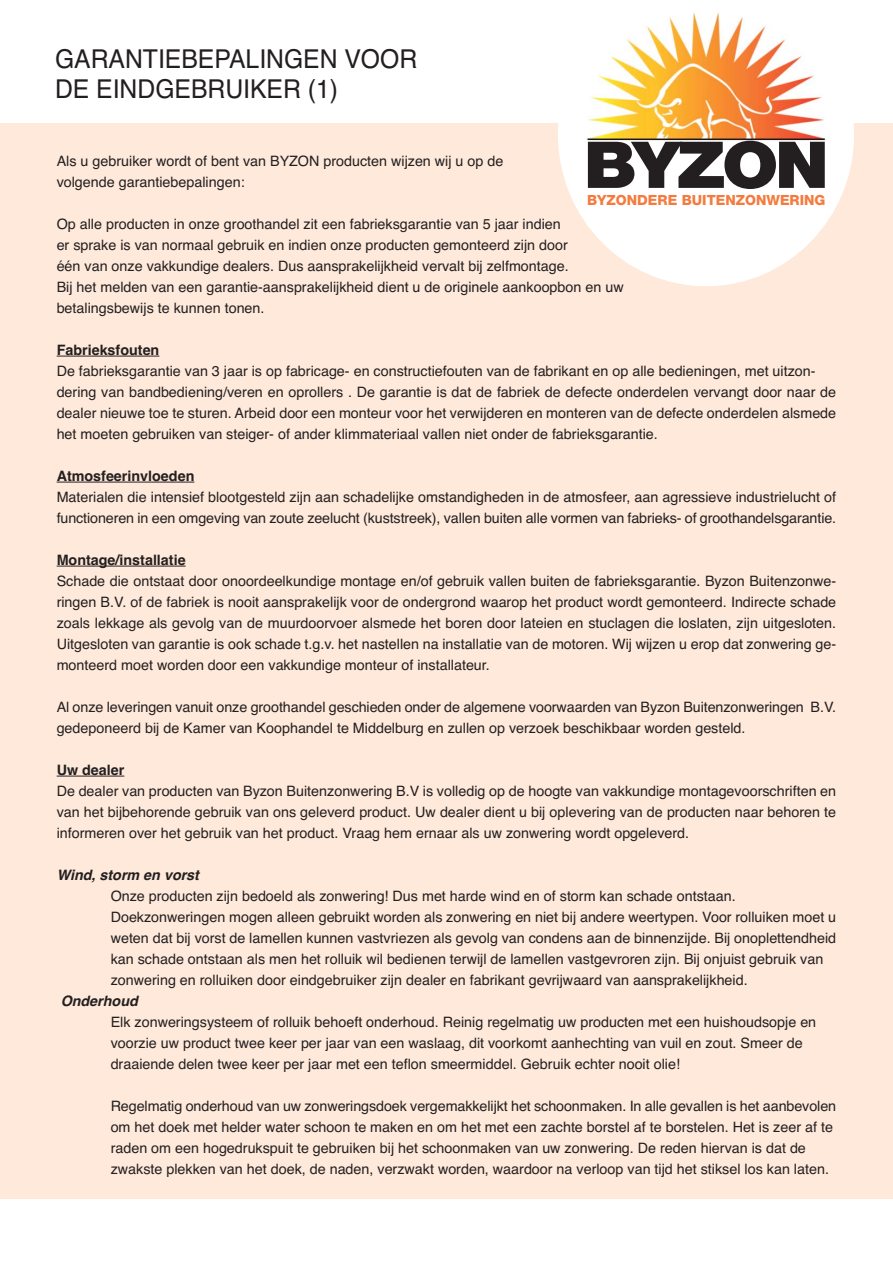
<style>
.page{position:relative;width:893px;height:1263px;background:#fff}
.page>*{position:absolute;margin:0;border:0;box-sizing:border-box;transform-origin:0 0}
.t1{font:900 64.65px "Helvetica Neue LT Std";letter-spacing:-.05em;color:#231f20;scale:1.1 1}
.t2{font:25.95px/30px "Helvetica";color:#231f20;scale:.95 1}
.t3{font:14.4px/21px "Helvetica";color:#231f20}
.t4{font:700 14.4px "Helvetica";color:#231f20}
.t5{font:italic 700 14.4px "Helvetica";color:#231f20}
.t6{font:800 14.1px "Helvetica Neue LT Std";color:#f47b3d}
</style>
<div class="page">
<div style="left:0;top:123px;width:892px;height:1076px;background:#fee9da"></div>
<hr style="left:57px;top:356px;width:102px;height:1px;background:#231f20">
<hr style="left:57px;top:482px;width:137px;height:1px;background:#231f20">
<hr style="left:57px;top:566px;width:129px;height:1px;background:#231f20">
<hr style="left:57px;top:776px;width:67px;height:1px;background:#231f20">
<svg style="left:558px;top:123px;width:296px;height:163px;fill:#fff"></svg>
<img style="left:573px;top:12px;width:264px;height:152px">
<h2 class="t2" style="left:55px;top:46px;width:383px">GARANTIEBEPALINGEN VOOR<br>DE EINDGEBRUIKER (1)</h2>
<h1 class="t1" style="left:584px;top:128px;width:224px">BYZON</h1>
<p class="t6" style="left:587px;top:192px;width:240px">BYZONDERE BUITENZONWERING</p>
<p class="t3" style="left:57px;top:152px;width:448px">Als u gebruiker wordt of bent van BYZON producten wijzen wij u op de volgende garantiebepalingen:</p>
<p class="t3" style="left:57px;top:215px;width:568px">Op alle producten in onze groothandel zit een fabrieksgarantie van 5 jaar indien<br>er sprake is van normaal gebruik en indien onze producten gemonteerd zijn door<br>één van onze vakkundige dealers. Dus aansprakelijkheid vervalt bij zelfmontage.<br>Bij het melden van een garantie-aansprakelijkheid dient u de originele aankoopbon en uw betalingsbewijs te kunnen tonen.</p>
<p class="t4" style="left:57px;top:345px;width:104px">Fabrieksfouten</p>
<p class="t3" style="left:57px;top:362px;width:781px">De fabrieksgarantie van 3 jaar is op fabricage- en constructiefouten van de fabrikant en op alle bedieningen, met uitzon&shy;dering van bandbediening/veren en oprollers . De garantie is dat de fabriek de defecte onderdelen vervangt door naar de dealer nieuwe toe te sturen. Arbeid door een monteur voor het verwijderen en monteren van de defecte onderdelen alsmede het moeten gebruiken van steiger- of ander klimmateriaal vallen niet onder de fabrieksgarantie.</p>
<p class="t4" style="left:57px;top:471px;width:139px">Atmosfeerinvloeden</p>
<p class="t3" style="left:57px;top:488px;width:781px">Materialen die intensief blootgesteld zijn aan schadelijke omstandigheden in de atmosfeer, aan agressieve industrielucht of functioneren in een omgeving van zoute zeelucht (kuststreek), vallen buiten alle vormen van fabrieks- of groothandelsgarantie.</p>
<p class="t4" style="left:57px;top:555px;width:130px">Montage/installatie</p>
<p class="t3" style="left:57px;top:572px;width:781px;text-align:justify">Schade die ontstaat door onoordeelkundige montage en/of gebruik vallen buiten de fabrieksgarantie. Byzon Buitenzonwe&shy;ringen B.V. of de fabriek is nooit aansprakelijk voor de ondergrond waarop het product wordt gemonteerd. Indirecte schade zoals lekkage als gevolg van de muurdoorvoer alsmede het boren door lateien en stuclagen die loslaten, zijn uitgesloten.<br>Uitgesloten van garantie is ook schade t.g.v. het nastellen na installatie van de motoren. Wij wijzen u erop dat zonwering ge&shy;monteerd moet worden door een vakkundige monteur of installateur.</p>
<p class="t3" style="left:57px;top:698px;width:781px">Al onze leveringen vanuit onze groothandel geschieden onder de algemene voorwaarden van Byzon Buitenzonweringen B.V. gedeponeerd bij de Kamer van Koophandel te Middelburg en zullen op verzoek beschikbaar worden gesteld.</p>
<p class="t4" style="left:57px;top:765px;width:69px">Uw dealer</p>
<p class="t3" style="left:57px;top:782px;width:781px;text-align:justify">De dealer van producten van Byzon Buitenzonwering B.V is volledig op de hoogte van vakkundige montagevoorschriften en van het bijbehorende gebruik van ons geleverd product. Uw dealer dient u bij oplevering van de producten naar behoren te informeren over het gebruik van het product. Vraag hem ernaar als uw zonwering wordt opgeleverd.</p>
<p class="t5" style="left:57px;top:870px;width:144px">Wind, storm en vorst</p>
<p class="t3" style="left:111px;top:887px;width:727px">Onze producten zijn bedoeld als zonwering! Dus met harde wind en of storm kan schade ontstaan.<br>Doekzonweringen mogen alleen gebruikt worden als zonwering en niet bij andere weertypen. Voor rolluiken moet u weten dat bij vorst de lamellen kunnen vastvriezen als gevolg van condens aan de binnenzijde. Bij onoplettendheid kan schade ontstaan als men het rolluik wil bedienen terwijl de lamellen vastgevroren zijn. Bij onjuist gebruik van zonwering en rolluiken door eindgebruiker zijn dealer en fabrikant gevrijwaard van aansprakelijkheid.</p>
<p class="t5" style="left:61px;top:996px;width:79px">Onderhoud</p>
<p class="t3" style="left:111px;top:1013px;width:707px">Elk zonweringsysteem of rolluik behoeft onderhoud. Reinig regelmatig uw producten met een huishoudsopje en voorzie uw product twee keer per jaar van een waslaag, dit voorkomt aanhechting van vuil en zout. Smeer de draaiende delen twee keer per jaar met een teflon smeermiddel. Gebruik echter nooit olie!</p>
<p class="t3" style="left:111px;top:1097px;width:727px">Regelmatig onderhoud van uw zonweringsdoek vergemakkelijkt het schoonmaken. In alle gevallen is het aanbevolen om het doek met helder water schoon te maken en om het met een zachte borstel af te borstelen. Het is zeer af te raden om een hogedrukspuit te gebruiken bij het schoonmaken van uw zonwering. De reden hiervan is dat de zwakste plekken van het doek, de naden, verzwakt worden, waardoor na verloop van tijd het stiksel los kan laten.</p>
</div>
